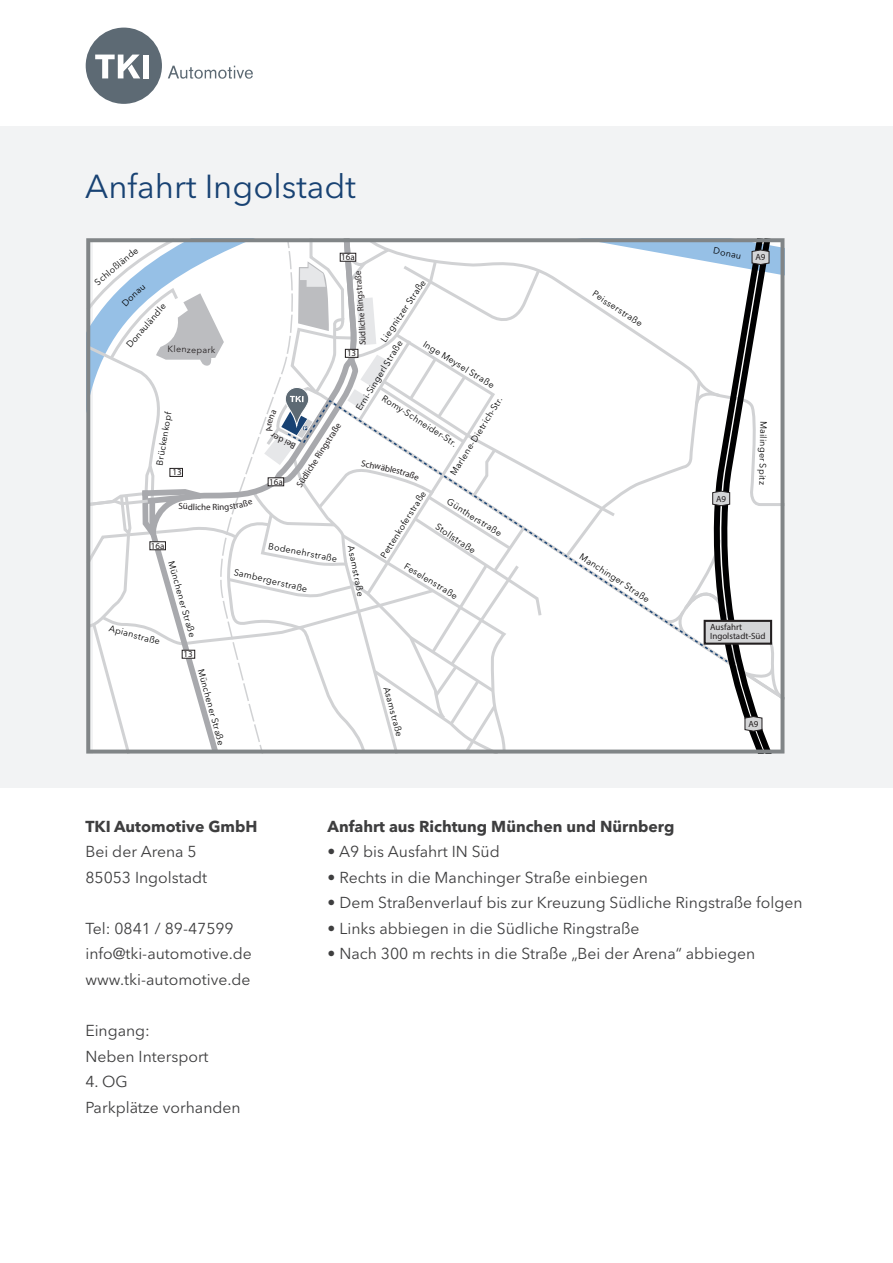
<style>
.page{position:relative;width:893px;height:1263px;background:#fff}
.page>*{position:absolute;margin:0;border:0;box-sizing:border-box;transform-origin:0 0}
.t1{font:33px "Avenir Next LT Pro";color:#184273}
.t2{font:15.75px/25.5px "Avenir Next LT Pro";color:#3e3e3f}
.t3{font:700 15.75px "Avenir Next LT Pro";color:#3e3e3f}
.t4{font:9px "Avenir Next LT Pro";color:#000001}
.t5{font:9px/9px "Myriad Pro";color:#231f20}
.t6{font:9px "Avenir Next LT Pro";color:#231f20}
</style>
<div class="page">
<div style="left:0;top:126px;width:892px;height:662px;background:#f2f3f4"></div>
<div style="left:86px;top:28px;width:76px;height:76px;background:#5d6a74;border-radius:50%"></div>
<svg style="left:168px;top:66px;width:85px;height:13px"></svg>
<div style="left:143px;top:55px;width:6px;height:23px;background:#fff"></div>
<svg style="left:95px;top:55px;width:45px;height:23px"></svg>
<svg style="left:86px;top:238px;width:698px;height:516px"></svg>
<h1 class="t1" style="left:85px;top:167px;width:272px">Anfahrt Ingolstadt</h1>
<p class="t4" style="left:93px;top:279px;width:55px;rotate:-40deg">Schloßlände</p>
<p class="t4" style="left:714px;top:245px;width:30px;rotate:11deg">Donau</p>
<p class="t5" style="left:341px;top:253px;width:15px">16a</p>
<p class="t5" style="left:357px;top:318px;width:48px;rotate:-94deg">e R ni gstraße</p>
<p class="t4" style="left:378px;top:338px;width:74px;rotate:-56deg">Liegnitzer Straße</p>
<p class="t4" style="left:596px;top:288px;width:59px;rotate:33deg">Peisserstraße</p>
<p class="t4" style="left:124px;top:343px;width:57px;rotate:-49deg">Donauländle</p>
<p class="t4" style="left:427px;top:339px;width:83px;rotate:31deg">Inge Meysel Straße</p>
<p class="t4" style="left:386px;top:392px;width:89px;rotate:33deg">Romy-Schneider-Str.</p>
<p class="t4" style="left:353px;top:407px;width:82px;rotate:-58deg">Erni-Singerl Straße</p>
<p class="t6" style="left:168px;top:344px;width:49px;rotate:1deg">Klenzepark</p>
<p class="t5" style="left:347px;top:348px;width:11px">13</p>
<p class="t4" style="left:448px;top:471px;width:92px;rotate:-58deg">Marlene-Dietrich-Str.</p>
<p class="t4" style="left:154px;top:464px;width:56px;rotate:-81deg">Brückenkopf</p>
<p class="t5" style="left:295px;top:484px;width:76px;rotate:-57deg">Südliche Ringstraße</p>
<p class="t5" style="left:362px;top:458px;width:22px;rotate:11deg">Schw</p>
<p class="t5" style="left:172px;top:467px;width:11px">13</p>
<p class="t5" style="left:269px;top:477px;width:15px">16a</p>
<p class="t5" style="left:755px;top:253px;width:12px">A9</p>
<p class="t4" style="left:769px;top:421px;width:65px;rotate:91deg">Mailinger Spitz</p>
<p class="t5" style="left:188px;top:502px;width:15px;rotate:2deg">dlic</p>
<p class="t5" style="left:206px;top:502px;width:6px">e</p>
<p class="t5" style="left:151px;top:541px;width:15px">16a</p>
<p class="t4" style="left:111px;top:623px;width:54px;rotate:15deg">Apianstraße</p>
<p class="t4" style="left:176px;top:559px;width:80px;rotate:74deg">Münchener Straße</p>
<p class="t5" style="left:184px;top:649px;width:11px">13</p>
<p class="t4" style="left:206px;top:667px;width:80px;rotate:75deg">Münchener Straße</p>
<p class="t4" style="left:269px;top:540px;width:71px;rotate:11deg">Bodenehrstraße</p>
<p class="t4" style="left:235px;top:567px;width:77px;rotate:13deg">Sambergerstraße</p>
<p class="t4" style="left:356px;top:545px;width:53px;rotate:79deg">Asamstraße</p>
<p class="t4" style="left:378px;top:554px;width:79px;rotate:-58deg">Pettenkoferstraße</p>
<p class="t4" style="left:451px;top:496px;width:64px;rotate:32deg">Güntherstraße</p>
<p class="t4" style="left:439px;top:521px;width:47px;rotate:33deg">Stollstraße</p>
<p class="t4" style="left:408px;top:561px;width:62px;rotate:31deg">Feselenstraße</p>
<p class="t4" style="left:392px;top:686px;width:53px;rotate:75deg">Asamstraße</p>
<p class="t4" style="left:583px;top:551px;width:83px;rotate:33deg">Manchinger Straße</p>
<p class="t5" style="left:716px;top:494px;width:12px">A9</p>
<p class="t5" style="left:710px;top:622px;width:57px">Ausfahrt<br>Ingolstadt-Süd</p>
<p class="t5" style="left:748px;top:719px;width:12px">A9</p>
<p class="t3" style="left:85px;top:817px;width:174px">TKI Automotive GmbH</p>
<p class="t2" style="left:85px;top:839px;width:123px">Bei der Arena 5<br>85053 Ingolstadt</p>
<p class="t2" style="left:85px;top:916px;width:168px">Tel: 0841 / 89-47599 info@tki-automotive.de www.tki-automotive.de</p>
<p class="t2" style="left:85px;top:1018px;width:125px">Eingang:<br>Neben Intersport</p>
<p class="t2" style="left:85px;top:1069px;width:157px">4. OG<br>Parkplätze vorhanden</p>
<p class="t3" style="left:328px;top:817px;width:348px">Anfahrt aus Richtung München und Nürnberg</p>
<p class="t2" style="left:328px;top:839px;width:174px">• A9 bis Ausfahrt IN Süd</p>
<p class="t2" style="left:328px;top:865px;width:322px">• Rechts in die Manchinger Straße einbiegen</p>
<p class="t2" style="left:328px;top:890px;width:476px">• Dem Straßenverlauf bis zur Kreuzung Südliche Ringstraße folgen</p>
<p class="t2" style="left:328px;top:916px;width:313px">• Links abbiegen in die Südliche Ringstraße</p>
<p class="t2" style="left:328px;top:941px;width:429px">• Nach 300 m rechts in die Straße „Bei der Arena“ abbiegen</p>
</div>
